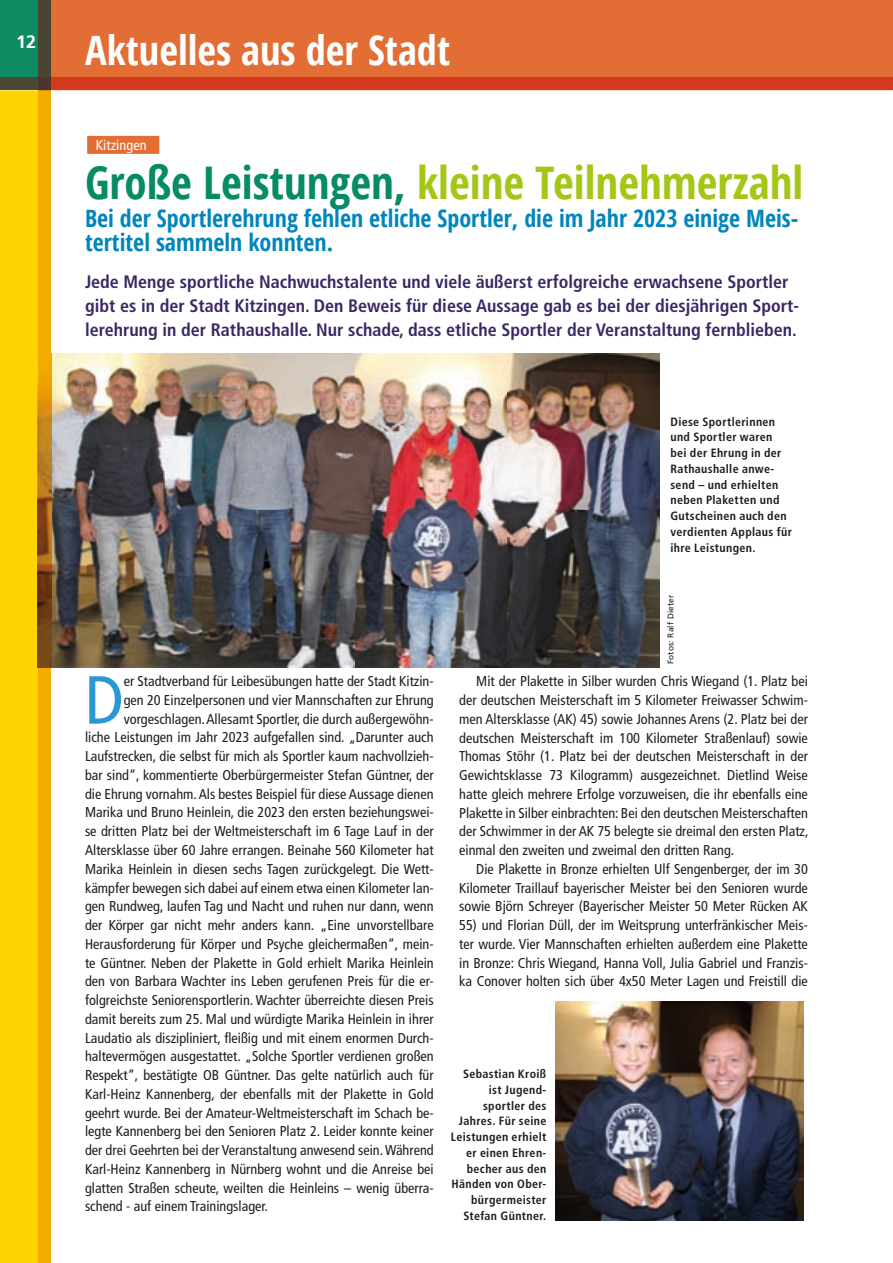
<style>
.page{position:relative;width:893px;height:1263px;background:#fff}
.page>*{position:absolute;margin:0;border:0;box-sizing:border-box;transform-origin:0 0}
.t1{font:condensed 67.95px "Frutiger LT Std";color:#2b97d4}
.t2{font:700 condensed 45px "Open Sans";color:#a3c617}
.t3{font:700 condensed 40.5px "Open Sans";color:#fff}
.t4{font:700 condensed 24px/24px "Open Sans";color:#0085bd}
.t5{font:700 condensed 18px/24px "Frutiger LT Std";color:#3b2765}
.t6{font:700 18px "Frutiger LT Std";color:#fff}
.t7{font:condensed 14.25px/18.8px "Frutiger LT Std";color:#1d1d1b;text-align:justify}
.t8{font:condensed 14.25px "Frutiger LT Std";letter-spacing:.005em;color:#fff}
.t9{font:700 condensed 12px/15.8px "Frutiger LT Std";letter-spacing:.025em;color:#1d1d1b}
.t10{font:8.25px "Frutiger LT Std";letter-spacing:.02em;color:#1d1d1b}
.s1{color:#068b64}
</style>
<div class="page">
<div style="left:0;top:0;width:38px;height:78px;background:#0d8b63"></div>
<div style="left:51px;top:0;width:842px;height:78px;background:#e26d35"></div>
<div style="left:38px;top:0;width:13px;height:78px;background:#4a4533"></div>
<svg style="left:0;top:78px;width:51px;height:1185px;background:#fbc902"></svg>
<div style="left:51px;top:78px;width:842px;height:12px;background:#d2391d"></div>
<div style="left:38px;top:78px;width:13px;height:12px;background:#4b362e"></div>
<div style="left:87px;top:136px;width:72px;height:18px;background:#e36e34"></div>
<img style="left:555px;top:1001px;width:248px;height:219px">
<img style="left:38px;top:354px;width:622px;height:313px">
<p class="t6" style="left:16px;top:31px;width:22px">12</p>
<h3 class="t3" style="left:85px;top:22px;width:367px">Aktuelles aus der Stadt</h3>
<p class="t8" style="left:96px;top:136px;width:52px">Kitzingen</p>
<h2 class="t2" style="left:85px;top:151px;width:720px"><span class="s1">Große Leistungen,</span> kleine Teilnehmerzahl</h2>
<h3 class="t4" style="left:85px;top:206px;width:715px">Bei der Sportlerehrung fehlen etliche Sportler, die im Jahr 2023 einige Meis&shy;tertitel sammeln konnten.</h3>
<p class="t5" style="left:85px;top:270px;width:716px">Jede Menge sportliche Nachwuchstalente und viele äußerst erfolgreiche erwachsene Sportler gibt es in der Stadt Kitzingen. Den Beweis für diese Aussage gab es bei der diesjährigen Sport&shy;lerehrung in der Rathaushalle. Nur schade, dass etliche Sportler der Veranstaltung fernblieben.</p>
<p class="t9" style="left:670px;top:414px;width:123px">Diese Sportlerinnen und Sportler waren<br>bei der Ehrung in der<br>Rathaushalle anwe&shy;send – und erhielten neben Plaketten und<br>Gutscheinen auch den verdienten Applaus für ihre Leistungen.</p>
<h1 class="t1" style="left:85px;top:660px;width:41px">D</h1>
<p class="t7" style="left:124px;top:672px;width:311px">er Stadtverband für Leibesübungen hatte der Stadt Kitzin-</p>
<p class="t7" style="left:124px;top:691px;width:311px">gen 20 Einzelpersonen und vier Mannschaften zur Ehrung</p>
<p class="t7" style="left:124px;top:709px;width:311px">vorgeschlagen. Allesamt Sportler, die durch außergewöhn-</p>
<p class="t7" style="left:85px;top:728px;width:350px">liche Leistungen im Jahr 2023 aufgefallen sind. „Darunter auch</p>
<p class="t7" style="left:85px;top:747px;width:350px">Laufstrecken, die selbst für mich als Sportler kaum nachvollzieh-</p>
<p class="t7" style="left:85px;top:766px;width:350px">bar sind“, kommentierte Oberbürgermeister Stefan Güntner, der</p>
<p class="t7" style="left:85px;top:784px;width:350px">die Ehrung vornahm. Als bestes Beispiel für diese Aussage dienen</p>
<p class="t7" style="left:85px;top:803px;width:350px">Marika und Bruno Heinlein, die 2023 den ersten beziehungswei-</p>
<p class="t7" style="left:85px;top:822px;width:350px">se dritten Platz bei der Weltmeisterschaft im 6 Tage Lauf in der</p>
<p class="t7" style="left:85px;top:841px;width:350px">Altersklasse über 60 Jahre errangen. Beinahe 560 Kilometer hat</p>
<p class="t7" style="left:85px;top:859px;width:350px">Marika Heinlein in diesen sechs Tagen zurückgelegt. Die Wett-</p>
<p class="t7" style="left:85px;top:878px;width:350px">kämpfer bewegen sich dabei auf einem etwa einen Kilometer lan-</p>
<p class="t7" style="left:85px;top:897px;width:350px">gen Rundweg, laufen Tag und Nacht und ruhen nur dann, wenn</p>
<p class="t7" style="left:85px;top:916px;width:350px">der Körper gar nicht mehr anders kann. „Eine unvorstellbare</p>
<p class="t7" style="left:85px;top:934px;width:350px">Herausforderung für Körper und Psyche gleichermaßen“, mein-</p>
<p class="t7" style="left:85px;top:953px;width:350px">te Güntner. Neben der Plakette in Gold erhielt Marika Heinlein</p>
<p class="t7" style="left:85px;top:972px;width:350px">den von Barbara Wachter ins Leben gerufenen Preis für die er-</p>
<p class="t7" style="left:85px;top:991px;width:350px">folgreichste Seniorensportlerin. Wachter überreichte diesen Preis</p>
<p class="t7" style="left:85px;top:1009px;width:350px">damit bereits zum 25. Mal und würdigte Marika Heinlein in ihrer</p>
<p class="t7" style="left:85px;top:1028px;width:350px">Laudatio als diszipliniert, eißig und mit einem enormen Durch-</p>
<p class="t7" style="left:85px;top:1047px;width:350px">haltevermögen ausgestattet. „Solche Sportler verdienen großen</p>
<p class="t7" style="left:85px;top:1066px;width:350px">Respekt“, bestätigte OB Güntner. Das gelte natürlich auch für</p>
<p class="t7" style="left:85px;top:1084px;width:350px">Karl-Heinz Kannenberg, der ebenfalls mit der Plakette in Gold</p>
<p class="t7" style="left:85px;top:1103px;width:350px">geehrt wurde. Bei der Amateur-Weltmeisterschaft im Schach be-</p>
<p class="t7" style="left:85px;top:1122px;width:350px">legte Kannenberg bei den Senioren Platz 2. Leider konnte keiner</p>
<p class="t7" style="left:85px;top:1141px;width:350px">der drei Geehrten bei der Veranstaltung anwesend sein. Während</p>
<p class="t7" style="left:85px;top:1159px;width:350px">Karl-Heinz Kannenberg in Nürnberg wohnt und die Anreise bei</p>
<p class="t7" style="left:85px;top:1178px;width:350px">glatten Straßen scheute, weilten die Heinleins – wenig überra-</p>
<p class="t7" style="left:85px;top:1197px;width:184px">schend - auf einem Trainingslager.</p>
<p class="t10" style="left:666px;top:664px;width:71px;rotate:-90deg">Fotos: Ralf Dieter</p>
<p class="t7" style="left:459px;top:672px;width:351px;text-indent:17px">Mit der Plakette in Silber wurden Chris Wiegand (1. Platz bei der deutschen Meisterschaft im 5 Kilometer Freiwasser Schwim&shy;men Altersklasse (AK) 45) sowie Johannes Arens (2. Platz bei der deutschen Meisterschaft im 100 Kilometer Straßenlauf) sowie Thomas Stöhr (1. Platz bei der deutschen Meisterschaft in der Gewichtsklasse 73 Kilogramm) ausgezeichnet. Dietlind Weise hatte gleich mehrere Erfolge vorzuweisen, die ihr ebenfalls eine Plakette in Silber einbrachten: Bei den deutschen Meisterschaften der Schwimmer in der AK 75 belegte sie dreimal den ersten Platz, einmal den zweiten und zweimal den dritten Rang.</p>
<p class="t7" style="left:459px;top:860px;width:350px;text-indent:17px">Die Plakette in Bronze erhielten Ulf Sengenberger, der im 30<br>Kilometer Traillauf bayerischer Meister bei den Senioren wurde sowie Björn Schreyer (Bayerischer Meister 50 Meter Rücken AK</p>
<p class="t7" style="left:459px;top:916px;width:350px">55) und Florian Düll, der im Weitsprung unterfränkischer Meis&shy;ter wurde. Vier Mannschaften erhielten außerdem eine Plakette in Bronze: Chris Wiegand, Hanna Voll, Julia Gabriel und Franzis&shy;ka Conover holten sich über 4x50 Meter Lagen und Freistill die</p>
<p class="t9" style="left:451px;top:1066px;width:97px;text-align:right">Sebastian Kroiß ist Jugend&shy;sportler des<br>Jahres. Für seine<br>Leistungen erhielt er einen Ehren&shy;becher aus den<br>Händen von Ober&shy;bürgermeister<br>Stefan Güntner.</p>
</div>
